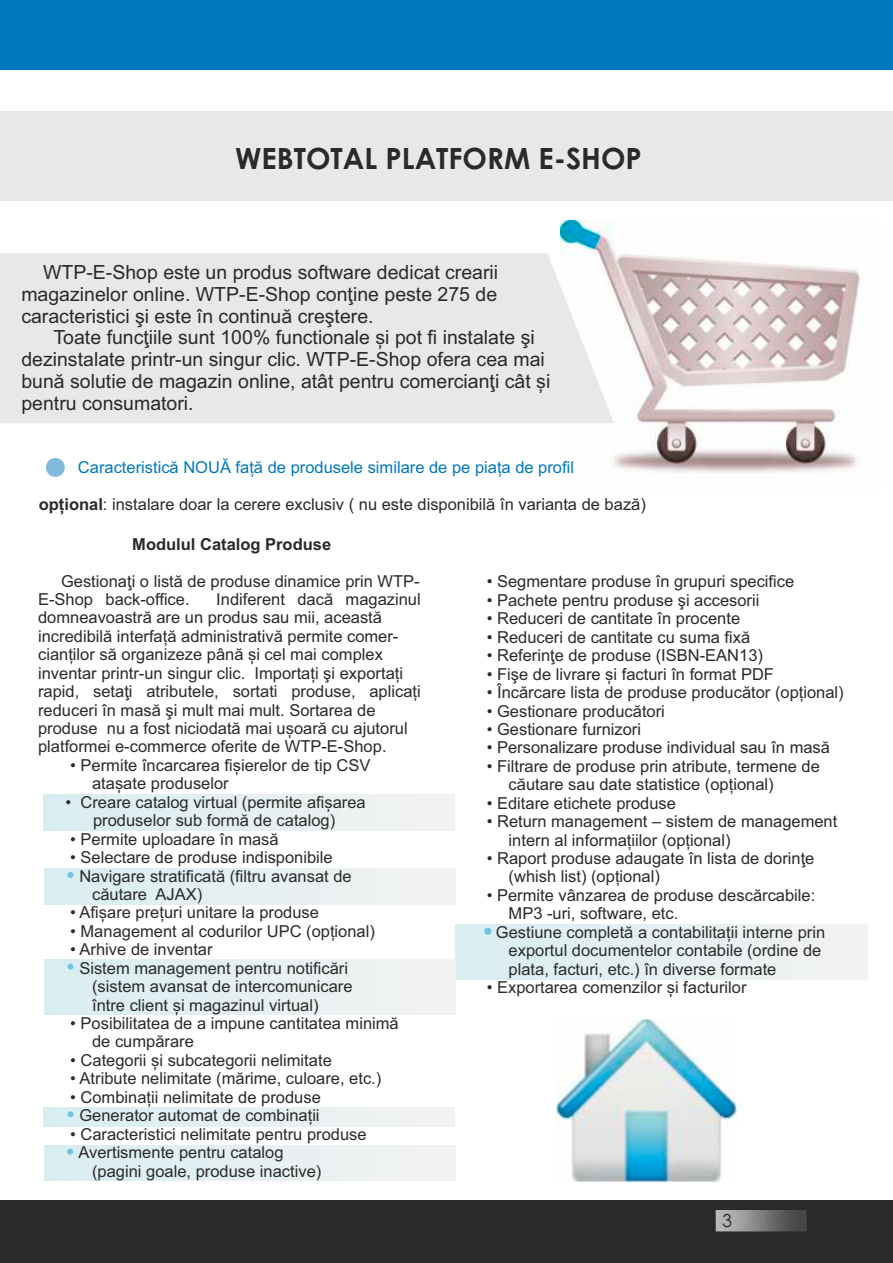
<style>
.page{position:relative;width:893px;height:1263px;background:#fff}
.page>*{position:absolute;margin:0;border:0;box-sizing:border-box;transform-origin:0 0}
.t1{font:700 29.25px "Century Gothic";color:#2a2a29}
.t2{font:19.5px/21.8px "Arial";color:#2a2a29;text-align:justify}
.t3{font:18px "Century Gothic";color:#2a2a29}
.t4{font:16.5px/18.5px "Arial";color:#2a2a29}
.t5{font:16.5px "Arial";color:#0078be}
.t6{font:700 16.5px "Arial";color:#2a2a29}
.s1{font-weight:700}
</style>
<div class="page">
<div style="left:0;top:1200px;width:893px;height:63px;background:#2a2a29"></div>
<svg style="left:716px;top:1210px;width:91px;height:21px;background:#7d7d7d"></svg>
<div style="left:43px;top:795px;width:412px;height:35px;background:#e6eff2"></div>
<img style="left:561px;top:220px;width:299px;height:253px">
<div style="left:0;top:111px;width:893px;height:90px;background:#e8e8e8"></div>
<div style="left:45px;top:1145px;width:411px;height:35px;background:#e6eff2"></div>
<div style="left:456px;top:924px;width:411px;height:56px;background:#e6eff2"></div>
<div style="left:45px;top:868px;width:411px;height:36px;background:#e6eff2"></div>
<div style="left:43px;top:1107px;width:412px;height:20px;background:#e6eff2"></div>
<div style="left:0;top:0;width:893px;height:70px;background:#0078be"></div>
<div style="left:45px;top:959px;width:411px;height:56px;background:#e6eff2"></div>
<div style="left:0;top:253px;width:614px;height:170px;background:#e8e8e8"></div>
<img style="left:556px;top:1020px;width:180px;height:161px">
<div style="left:484px;top:928px;width:7px;height:7px;background:#6dc4e6;border-radius:50%"></div>
<svg style="left:68px;top:872px;width:6px;height:6px"></svg>
<svg style="left:68px;top:964px;width:6px;height:6px"></svg>
<svg style="left:68px;top:1111px;width:6px;height:6px"></svg>
<svg style="left:67px;top:1149px;width:6px;height:6px"></svg>
<div style="left:46px;top:458px;width:19px;height:19px;background:#0078be;border-radius:50%;opacity:.5"></div>
<h1 class="t1" style="left:235px;top:147px;width:408px">WEBTOTAL PLATFORM E-SHOP</h1>
<p class="t2" style="left:21px;top:263px;width:478px;text-indent:22px">WTP-E-Shop este un produs software dedicat crearii magazinelor online. WTP-E-Shop conţine peste 275 de caracteristici şi este în continuă creştere.</p>
<p class="t2" style="left:21px;top:328px;width:530px;text-align:left;text-indent:32px">Toate funcţiile sunt 100% functionale și pot fi instalate şi dezinstalate printr-un singur clic. WTP-E-Shop ofera cea mai bună solutie de magazin online, atât pentru comercianţi cât și pentru consumatori.</p>
<p class="t5" style="left:78px;top:460px;width:498px">Caracteristică NOUĂ față de produsele similare de pe piața de profil</p>
<p class="t4" style="left:39px;top:496px;width:609px"><span class="s1">opțional</span>: instalare doar la cerere exclusiv ( nu este disponibilă în varianta de bază)</p>
<p class="t6" style="left:132px;top:538px;width:200px">Modulul Catalog Produse</p>
<p class="t4" style="left:38px;top:573px;width:383px;text-indent:23px">Gestionaţi o listă de produse dinamice prin WTP-<br>E-Shop back-office.</p>
<p class="t4" style="left:38px;top:591px;width:384px;text-indent:178px">Indiferent dacă magazinul domneavoastră are un produs sau mii, această incredibilă interfață administrativă permite comer&shy;cianților să organizeze până și cel mai complex inventar printr-un singur clic. Importați şi exportați rapid, setaţi atributele, sortati produse, aplicați reduceri în masă şi mult mai mult. Sortarea de produse nu a fost niciodată mai ușoară cu ajutorul platformei e-commerce oferite de WTP-E-Shop.</p>
<p class="t4" style="left:92px;top:757px;width:280px;text-indent:-22px">• Permite încarcarea fișierelor de tip CSV atașate produselor</p>
<p class="t4" style="left:66px;top:794px;width:302px;text-align:center">• Creare catalog virtual (permite afișarea produselor sub formă de catalog)</p>
<p class="t4" style="left:70px;top:831px;width:210px">• Permite uploadare în masă</p>
<p class="t4" style="left:70px;top:849px;width:264px">• Selectare de produse indisponibile</p>
<p class="t4" style="left:79px;top:868px;width:274px">Navigare stratificată (filtru avansat de</p>
<p class="t4" style="left:92px;top:886px;width:112px">căutare AJAX)</p>
<p class="t4" style="left:70px;top:905px;width:250px">• Afișare prețuri unitare la produse</p>
<p class="t4" style="left:70px;top:923px;width:306px">• Management al codurilor UPC (opțional)</p>
<p class="t4" style="left:70px;top:942px;width:144px">• Arhive de inventar</p>
<p class="t4" style="left:79px;top:960px;width:270px">Sistem management pentru notificări</p>
<p class="t4" style="left:92px;top:979px;width:262px">(sistem avansat de intercomunicare</p>
<p class="t4" style="left:92px;top:997px;width:228px">între client și magazinul virtual)</p>
<p class="t4" style="left:92px;top:1015px;width:308px;text-indent:-22px">• Posibilitatea de a impune cantitatea minimă de cumpărare</p>
<p class="t4" style="left:70px;top:1052px;width:263px">• Categorii și subcategorii nelimitate</p>
<p class="t4" style="left:70px;top:1071px;width:313px">• Atribute nelimitate (mărime, culoare, etc.)</p>
<p class="t4" style="left:70px;top:1089px;width:252px;text-align:center">• Combinații nelimitate de produse<br>Generator automat de combinații</p>
<p class="t4" style="left:70px;top:1126px;width:298px">• Caracteristici nelimitate pentru produse</p>
<p class="t4" style="left:78px;top:1144px;width:207px">Avertismente pentru catalog</p>
<p class="t4" style="left:92px;top:1163px;width:231px">(pagini goale, produse inactive)</p>
<p class="t4" style="left:487px;top:574px;width:309px">• Segmentare produse în grupuri specifice</p>
<p class="t4" style="left:487px;top:592px;width:274px">• Pachete pentru produse şi accesorii</p>
<p class="t4" style="left:487px;top:611px;width:255px">• Reduceri de cantitate în procente</p>
<p class="t4" style="left:487px;top:629px;width:265px">• Reduceri de cantitate cu suma fixă</p>
<p class="t4" style="left:487px;top:648px;width:278px">• Referinţe de produse (ISBN-EAN13)</p>
<p class="t4" style="left:487px;top:666px;width:289px">• Fişe de livrare și facturi în format PDF</p>
<p class="t4" style="left:487px;top:684px;width:359px">• Încărcare lista de produse producător (opțional)</p>
<p class="t4" style="left:487px;top:703px;width:180px">• Gestionare producători</p>
<p class="t4" style="left:487px;top:721px;width:156px">• Gestionare furnizori</p>
<p class="t4" style="left:487px;top:740px;width:345px">• Personalizare produse individual sau în masă</p>
<p class="t4" style="left:509px;top:758px;width:313px;text-indent:-22px">• Filtrare de produse prin atribute, termene de căutare sau date statistice (opțional)</p>
<p class="t4" style="left:487px;top:795px;width:191px">• Editare etichete produse</p>
<p class="t4" style="left:509px;top:814px;width:330px;text-indent:-22px">• Return management – sistem de management intern al informațiilor (opțional)</p>
<p class="t4" style="left:509px;top:850px;width:307px;text-indent:-22px">• Raport produse adaugate în lista de dorinţe (whish list) (opțional)</p>
<p class="t4" style="left:487px;top:887px;width:330px">• Permite vânzarea de produse descărcabile:</p>
<p class="t4" style="left:509px;top:906px;width:171px">MP3 -uri, software, etc.</p>
<p class="t4" style="left:496px;top:924px;width:331px">Gestiune completă a contabilitații interne prin</p>
<p class="t4" style="left:509px;top:943px;width:314px">exportul documentelor contabile (ordine de</p>
<p class="t4" style="left:509px;top:961px;width:269px">plata, facturi, etc.) în diverse formate</p>
<p class="t4" style="left:487px;top:979px;width:261px">• Exportarea comenzilor și facturilor</p>
<p class="t3" style="left:722px;top:1213px;width:11px">3</p>
</div>
